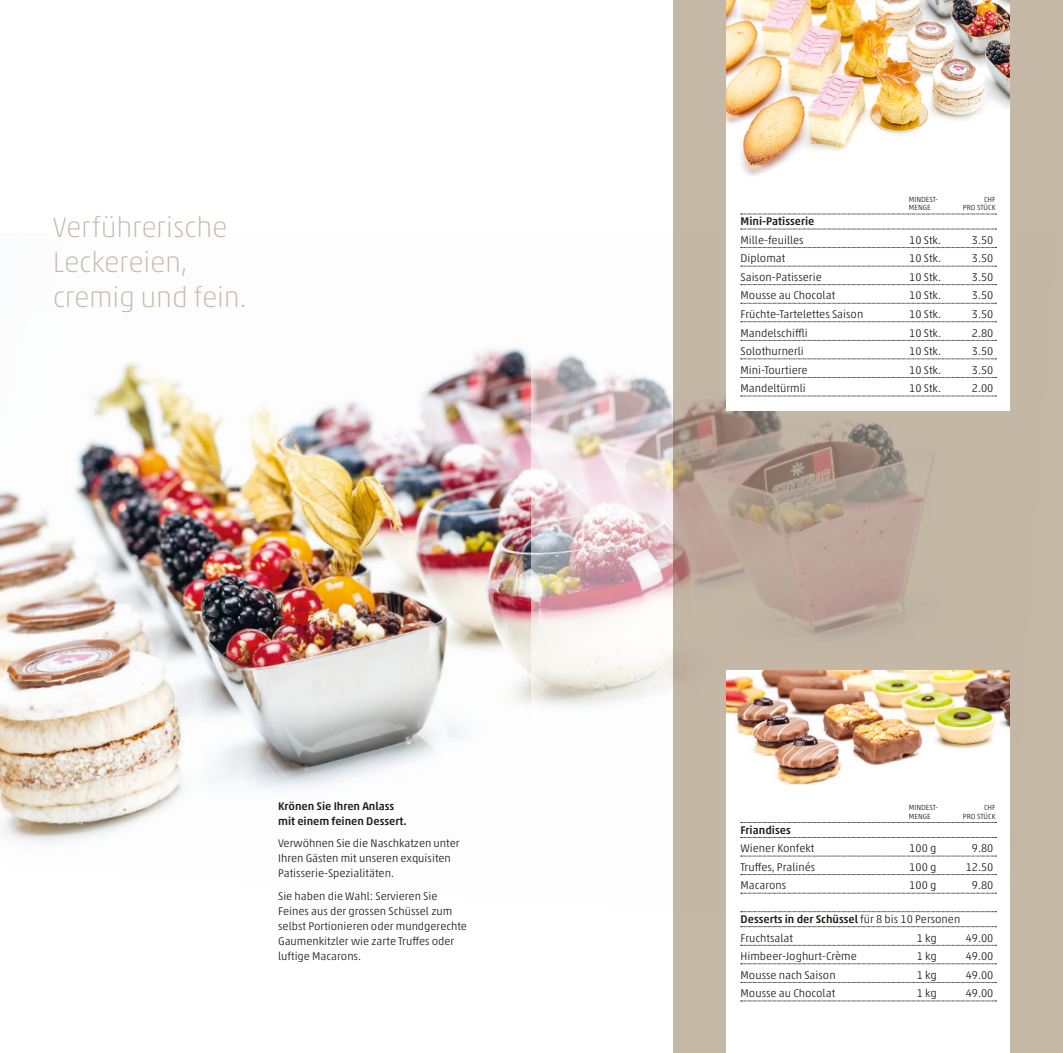
<style>
.page{position:relative;width:1063px;height:1053px;background:#fff}
.page>*{position:absolute;margin:0;border:0;box-sizing:border-box;transform-origin:0 0}
.t1{font:100 28.75px/35px "Akko Pro";letter-spacing:-.01em;color:#c5b8a7}
.t2{font:300 11.25px/15px "Akko Pro";color:#1d1d1b}
.t3{font:500 11.25px/15px "Akko Pro";color:#1d1d1b}
.t4{font:300 7.5px "Akko Pro";color:#1d1d1b}
.s1{font-weight:500}
</style>
<div class="page">
<img style="left:0;top:347px;width:531px;height:497px">
<svg style="left:531px;top:354px;width:142px;height:352px"></svg>
<svg style="left:673px;top:0;width:390px;height:1052px;background:#bfb0a0"></svg>
<div style="left:726px;top:0;width:284px;height:411px;background:#fff"></div>
<img style="left:726px;top:0;width:284px;height:215px">
<div style="left:726px;top:670px;width:284px;height:382px;background:#fff"></div>
<img style="left:726px;top:670px;width:284px;height:115px">
<svg style="left:741px;top:214px;width:255px;height:1px"></svg>
<svg style="left:741px;top:229px;width:255px;height:1px"></svg>
<svg style="left:741px;top:247px;width:255px;height:1px"></svg>
<svg style="left:741px;top:266px;width:255px;height:1px"></svg>
<svg style="left:741px;top:284px;width:255px;height:1px"></svg>
<svg style="left:741px;top:303px;width:255px;height:1px"></svg>
<svg style="left:741px;top:321px;width:255px;height:1px"></svg>
<svg style="left:741px;top:340px;width:255px;height:1px"></svg>
<svg style="left:741px;top:358px;width:255px;height:1px"></svg>
<svg style="left:741px;top:377px;width:255px;height:1px"></svg>
<svg style="left:741px;top:396px;width:255px;height:1px"></svg>
<svg style="left:741px;top:822px;width:255px;height:1px"></svg>
<svg style="left:741px;top:837px;width:255px;height:1px"></svg>
<svg style="left:741px;top:855px;width:255px;height:1px"></svg>
<svg style="left:741px;top:874px;width:255px;height:1px"></svg>
<svg style="left:741px;top:892px;width:255px;height:1px"></svg>
<svg style="left:741px;top:911px;width:255px;height:1px"></svg>
<svg style="left:741px;top:926px;width:255px;height:1px"></svg>
<svg style="left:741px;top:945px;width:255px;height:1px"></svg>
<svg style="left:741px;top:963px;width:255px;height:1px"></svg>
<svg style="left:741px;top:982px;width:255px;height:1px"></svg>
<svg style="left:741px;top:1000px;width:255px;height:1px"></svg>
<h1 class="t1" style="left:53px;top:209px;width:196px">Verführerische<br>Leckereien, cremig und fein.</h1>
<p class="t3" style="left:278px;top:798px;width:130px">Krönen Sie Ihren Anlass mit einem feinen Dessert.</p>
<p class="t2" style="left:278px;top:835px;width:183px">Verwöhnen Sie die Naschkatzen unter<br>Ihren Gästen mit unseren exquisiten<br>Patisserie-Spezialitäten.</p>
<p class="t2" style="left:278px;top:888px;width:190px">Sie haben die Wahl: Servieren Sie Feines aus der grossen Schüssel zum selbst Portionieren oder mundgerechte Gaumenkitzler wie zarte Truffes oder luftige Macarons.</p>
<p class="t4" style="left:909px;top:194px;width:31px">MINDEST-</p>
<p class="t4" style="left:984px;top:194px;width:13px">CHF</p>
<p class="t4" style="left:909px;top:203px;width:23px">MENGE</p>
<p class="t4" style="left:963px;top:203px;width:34px">PRO STÜCK</p>
<p class="t3" style="left:741px;top:214px;width:75px">Mini-Patisserie</p>
<p class="t2" style="left:741px;top:232px;width:65px">Mille-feuilles</p>
<p class="t2" style="left:909px;top:232px;width:33px">10 Stk.</p>
<p class="t2" style="left:972px;top:232px;width:23px">3.50</p>
<p class="t2" style="left:741px;top:251px;width:46px">Diplomat</p>
<p class="t2" style="left:909px;top:251px;width:33px">10 Stk.</p>
<p class="t2" style="left:972px;top:251px;width:23px">3.50</p>
<p class="t2" style="left:741px;top:269px;width:83px">Saison-Patisserie</p>
<p class="t2" style="left:909px;top:269px;width:33px">10 Stk.</p>
<p class="t2" style="left:972px;top:269px;width:23px">3.50</p>
<p class="t2" style="left:741px;top:288px;width:96px">Mousse au Chocolat</p>
<p class="t2" style="left:909px;top:288px;width:33px">10 Stk.</p>
<p class="t2" style="left:972px;top:288px;width:23px">3.50</p>
<p class="t2" style="left:741px;top:306px;width:124px">Früchte-Tartelettes Saison</p>
<p class="t2" style="left:909px;top:306px;width:33px">10 Stk.</p>
<p class="t2" style="left:972px;top:306px;width:23px">3.50</p>
<p class="t2" style="left:741px;top:325px;width:69px">Mandelschiffli</p>
<p class="t2" style="left:909px;top:325px;width:33px">10 Stk.</p>
<p class="t2" style="left:972px;top:325px;width:23px">2.80</p>
<p class="t2" style="left:741px;top:343px;width:65px">Solothurnerli</p>
<p class="t2" style="left:909px;top:343px;width:33px">10 Stk.</p>
<p class="t2" style="left:972px;top:343px;width:23px">3.50</p>
<p class="t2" style="left:741px;top:362px;width:68px">Mini-Tourtiere</p>
<p class="t2" style="left:909px;top:362px;width:33px">10 Stk.</p>
<p class="t2" style="left:972px;top:362px;width:23px">3.50</p>
<p class="t2" style="left:741px;top:381px;width:67px">Mandeltürmli</p>
<p class="t2" style="left:909px;top:381px;width:33px">10 Stk.</p>
<p class="t2" style="left:972px;top:381px;width:23px">2.00</p>
<p class="t4" style="left:909px;top:802px;width:31px">MINDEST-</p>
<p class="t4" style="left:984px;top:802px;width:13px">CHF</p>
<p class="t4" style="left:909px;top:811px;width:23px">MENGE</p>
<p class="t4" style="left:963px;top:811px;width:34px">PRO STÜCK</p>
<p class="t3" style="left:741px;top:822px;width:52px">Friandises</p>
<p class="t2" style="left:741px;top:840px;width:75px">Wiener Konfekt</p>
<p class="t2" style="left:909px;top:840px;width:29px">100 g</p>
<p class="t2" style="left:972px;top:840px;width:23px">9.80</p>
<p class="t2" style="left:741px;top:859px;width:76px">Truffes, Pralinés</p>
<p class="t2" style="left:909px;top:859px;width:29px">100 g</p>
<p class="t2" style="left:966px;top:859px;width:29px">12.50</p>
<p class="t2" style="left:741px;top:877px;width:47px">Macarons</p>
<p class="t2" style="left:909px;top:877px;width:29px">100 g</p>
<p class="t2" style="left:972px;top:877px;width:23px">9.80</p>
<p class="t2" style="left:741px;top:909px;width:221px;line-height:18.5px"><span class="s1">Desserts in der Schüssel</span> für 8 bis 10 Personen<br>Fruchtsalat</p>
<p class="t2" style="left:917px;top:930px;width:22px">1 kg</p>
<p class="t2" style="left:966px;top:930px;width:29px">49.00</p>
<p class="t2" style="left:741px;top:948px;width:118px">Himbeer-Joghurt-Crème</p>
<p class="t2" style="left:917px;top:948px;width:22px">1 kg</p>
<p class="t2" style="left:966px;top:948px;width:29px">49.00</p>
<p class="t2" style="left:741px;top:967px;width:97px">Mousse nach Saison</p>
<p class="t2" style="left:917px;top:967px;width:22px">1 kg</p>
<p class="t2" style="left:966px;top:967px;width:29px">49.00</p>
<p class="t2" style="left:741px;top:985px;width:96px">Mousse au Chocolat</p>
<p class="t2" style="left:917px;top:985px;width:22px">1 kg</p>
<p class="t2" style="left:966px;top:985px;width:29px">49.00</p>
</div>
